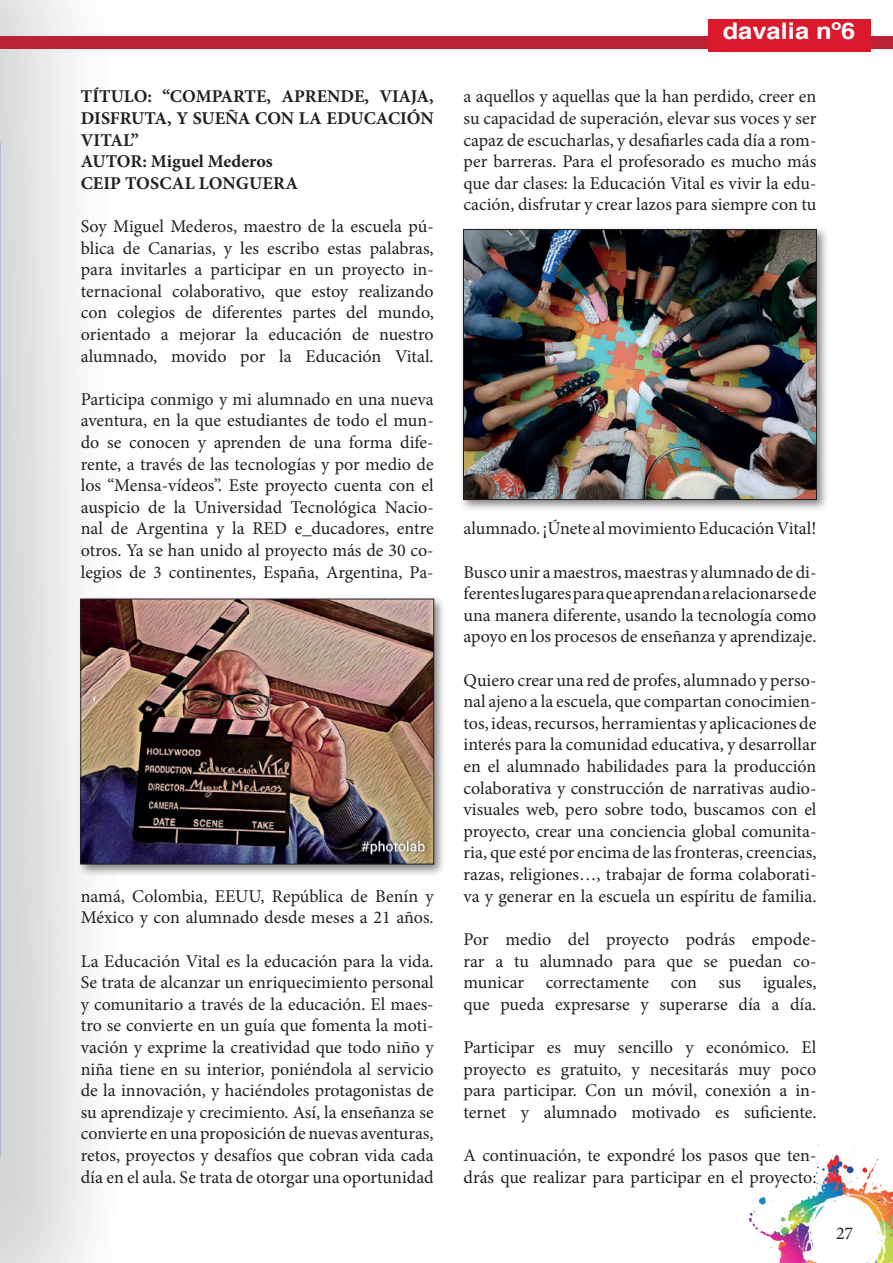
<style>
.page{position:relative;width:893px;height:1263px;background:#fff}
.page>*{position:absolute;margin:0;border:0;box-sizing:border-box;transform-origin:0 0}
.t1{font:700 22.95px "Helvetica";color:#fff;scale:1.11 1}
.t2{font:18px/21.6px "Minion Pro";color:#231f20;text-align:justify}
.t3{font:700 18px/21.6px "Minion Pro";color:#231f20}
</style>
<div class="page">
<div style="left:0;top:36px;width:893px;height:13px;background:#bc2234"></div>
<div style="left:708px;top:19px;width:162px;height:33px;background:#dc182d"></div>
<img style="left:749px;top:1144px;width:144px;height:119px">
<svg style="left:0;top:90px;width:1px;height:1116px"></svg>
<div style="left:77px;top:595px;width:370px;height:282px;background:#231f20;opacity:.55"></div>
<img style="left:83px;top:601px;width:349px;height:261px">
<div style="left:81px;top:599px;width:353px;height:265px;border:1px solid #231f20"></div>
<div style="left:459px;top:226px;width:370px;height:286px;background:#231f20;opacity:.55"></div>
<img style="left:465px;top:231px;width:350px;height:267px">
<div style="left:463px;top:229px;width:354px;height:271px;border:1px solid #231f20"></div>
<p class="t3" style="left:81px;top:86px;width:354px">TÍTULO: “COMPARTE, APRENDE, VIAJA,<br>DISFRUTA, Y SUEÑA CON LA EDUCACIÓN<br>VITAL”<br>AUTOR: Miguel Mederos<br>CEIP TOSCAL LONGUERA</p>
<p class="t2" style="left:81px;top:216px;width:354px">Soy Miguel Mederos, maestro de la escuela pú&shy;blica de Canarias, y les escribo estas palabras, para invitarles a participar en un proyecto in&shy;ternacional colaborativo, que estoy realizando con colegios de diferentes partes del mundo, orientado a mejorar la educación de nuestro alumnado, movido por la Educación Vital.</p>
<p class="t2" style="left:81px;top:388px;width:354px">Participa conmigo y mi alumnado en una nueva aventura, en la que estudiantes de todo el mun&shy;do se conocen y aprenden de una forma dife&shy;rente, a través de las tecnologías y por medio de los “Mensa-vídeos”. Este proyecto cuenta con el auspicio de la Universidad Tecnológica Nacio&shy;nal de Argentina y la RED e_ducadores, entre otros. Ya se han unido al proyecto más de 30 co&shy;legios de 3 continentes, España, Argentina, Pa-</p>
<p class="t2" style="left:81px;top:885px;width:354px">namá, Colombia, EEUU, República de Benín y<br>México y con alumnado desde meses a 21 años.</p>
<p class="t2" style="left:81px;top:950px;width:354px">La Educación Vital es la educación para la vida.<br>Se trata de alcanzar un enriquecimiento personal y comunitario a través de la educación. El maes&shy;tro se convierte en un guía que fomenta la moti&shy;vación y exprime la creatividad que todo niño y niña tiene en su interior, poniéndola al servicio de la innovación, y haciéndoles protagonistas de su aprendizaje y crecimiento. Así, la enseñanza se convierte en una proposición de nuevas aventuras, retos, proyectos y desafíos que cobran vida cada día en el aula. Se trata de otorgar una oportunidad</p>
<p class="t1" style="left:723px;top:16px;width:121px">davalia nº6</p>
<p class="t2" style="left:463px;top:86px;width:354px">a aquellos y aquellas que la han perdido, creer en su capacidad de superación, elevar sus voces y ser capaz de escucharlas, y desafiarles cada día a rom&shy;per barreras. Para el profesorado es mucho más que dar clases: la Educación Vital es vivir la edu&shy;cación, disfrutar y crear lazos para siempre con tu</p>
<p class="t2" style="left:463px;top:518px;width:354px">alumnado. ¡Únete al movimiento Educación Vital!</p>
<p class="t2" style="left:463px;top:561px;width:354px">Busco unir a maestros, maestras y alumnado de di&shy;ferentes lugares para que aprendan a relacionarse de una manera diferente, usando la tecnología como apoyo en los procesos de enseñanza y aprendizaje.</p>
<p class="t2" style="left:463px;top:669px;width:354px">Quiero crear una red de profes, alumnado y perso&shy;nal ajeno a la escuela, que compartan conocimien&shy;tos, ideas, recursos, herramientas y aplicaciones de interés para la comunidad educativa, y desarrollar en el alumnado habilidades para la producción colaborativa y construcción de narrativas audio&shy;visuales web, pero sobre todo, buscamos con el proyecto, crear una conciencia global comunita&shy;ria, que esté por encima de las fronteras, creencias, razas, religiones…, trabajar de forma colaborati&shy;va y generar en la escuela un espíritu de familia.</p>
<p class="t2" style="left:463px;top:928px;width:354px">Por medio del proyecto podrás empode&shy;rar a tu alumnado para que se puedan co&shy;municar correctamente con sus iguales, que pueda expresarse y superarse día a día.</p>
<p class="t2" style="left:463px;top:1036px;width:354px">Participar es muy sencillo y económico. El proyecto es gratuito, y necesitarás muy poco para participar. Con un móvil, conexión a in&shy;ternet y alumnado motivado es suficiente.</p>
<p class="t2" style="left:463px;top:1144px;width:354px">A continuación, te expondré los pasos que ten&shy;drás que realizar para participar en el proyecto:</p>
<p class="t2" style="left:836px;top:1222px;width:19px">27</p>
</div>
